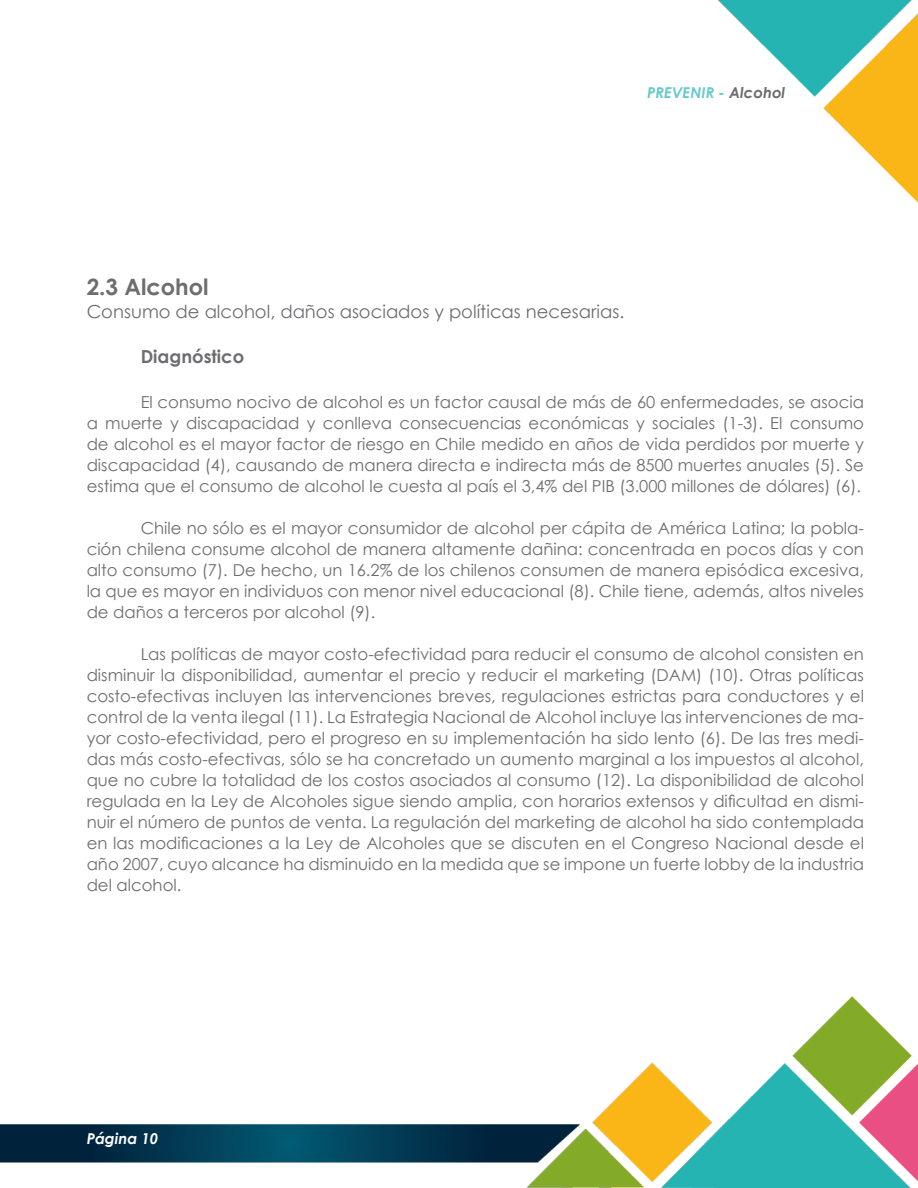
<style>
.page{position:relative;width:918px;height:1188px;background:#fff}
.page>*{position:absolute;margin:0;border:0;box-sizing:border-box;transform-origin:0 0}
.t1{font:700 22.5px "Century Gothic";color:#6c6d70}
.t2{font:18px "Century Gothic";color:#6c6d70}
.t3{font:700 18px "Century Gothic";color:#6c6d70}
.t4{font:16.5px/21px "Century Gothic";color:#6c6d70;text-align:justify}
.t5{font:italic 700 15px "Century Gothic";color:#67caca}
.t6{font:italic 700 15px "Century Gothic";color:#fff}
.s1{color:#6c6d70}
</style>
<div class="page">
<img style="left:0;top:0;width:918px;height:1188px">
<p class="t5" style="left:647px;top:81px;width:139px">PREVENIR - <span class="s1">Alcohol</span></p>
<h1 class="t1" style="left:87px;top:270px;width:123px">2.3 Alcohol</h1>
<p class="t2" style="left:87px;top:298px;width:539px">Consumo de alcohol, daños asociados y políticas necesarias.</p>
<p class="t3" style="left:141px;top:342px;width:105px">Diagnóstico</p>
<p class="t4" style="left:87px;top:391px;width:779px;text-indent:54px">El consumo nocivo de alcohol es un factor causal de más de 60 enfermedades, se asocia a muerte y discapacidad y conlleva consecuencias económicas y sociales (1-3). El consumo de alcohol es el mayor factor de riesgo en Chile medido en años de vida perdidos por muerte y discapacidad (4), causando de manera directa e indirecta más de 8500 muertes anuales (5). Se estima que el consumo de alcohol le cuesta al país el 3,4% del PIB (3.000 millones de dólares) (6).</p>
<p class="t4" style="left:87px;top:517px;width:779px;text-indent:54px">Chile no sólo es el mayor consumidor de alcohol per cápita de América Latina; la pobla&shy;ción chilena consume alcohol de manera altamente dañina: concentrada en pocos días y con alto consumo (7). De hecho, un 16.2% de los chilenos consumen de manera episódica excesiva, la que es mayor en individuos con menor nivel educacional (8). Chile tiene, además, altos niveles de daños a terceros por alcohol (9).</p>
<p class="t4" style="left:87px;top:643px;width:779px;text-indent:54px">Las políticas de mayor costo-efectividad para reducir el consumo de alcohol consisten en disminuir la disponibilidad, aumentar el precio y reducir el marketing (DAM) (10). Otras políticas costo-efectivas incluyen las intervenciones breves, regulaciones estrictas para conductores y el control de la venta ilegal (11). La Estrategia Nacional de Alcohol incluye las intervenciones de ma&shy;yor costo-efectividad, pero el progreso en su implementación ha sido lento (6). De las tres medi&shy;das más costo-efectivas, sólo se ha concretado un aumento marginal a los impuestos al alcohol, que no cubre la totalidad de los costos asociados al consumo (12). La disponibilidad de alcohol regulada en la Ley de Alcoholes sigue siendo amplia, con horarios extensos y dificultad en dismi&shy;nuir el número de puntos de venta. La regulación del marketing de alcohol ha sido contemplada en las modificaciones a la Ley de Alcoholes que se discuten en el Congreso Nacional desde el año 2007, cuyo alcance ha disminuido en la medida que se impone un fuerte lobby de la industria del alcohol.</p>
<p class="t6" style="left:87px;top:1127px;width:73px">Página 10</p>
</div>
